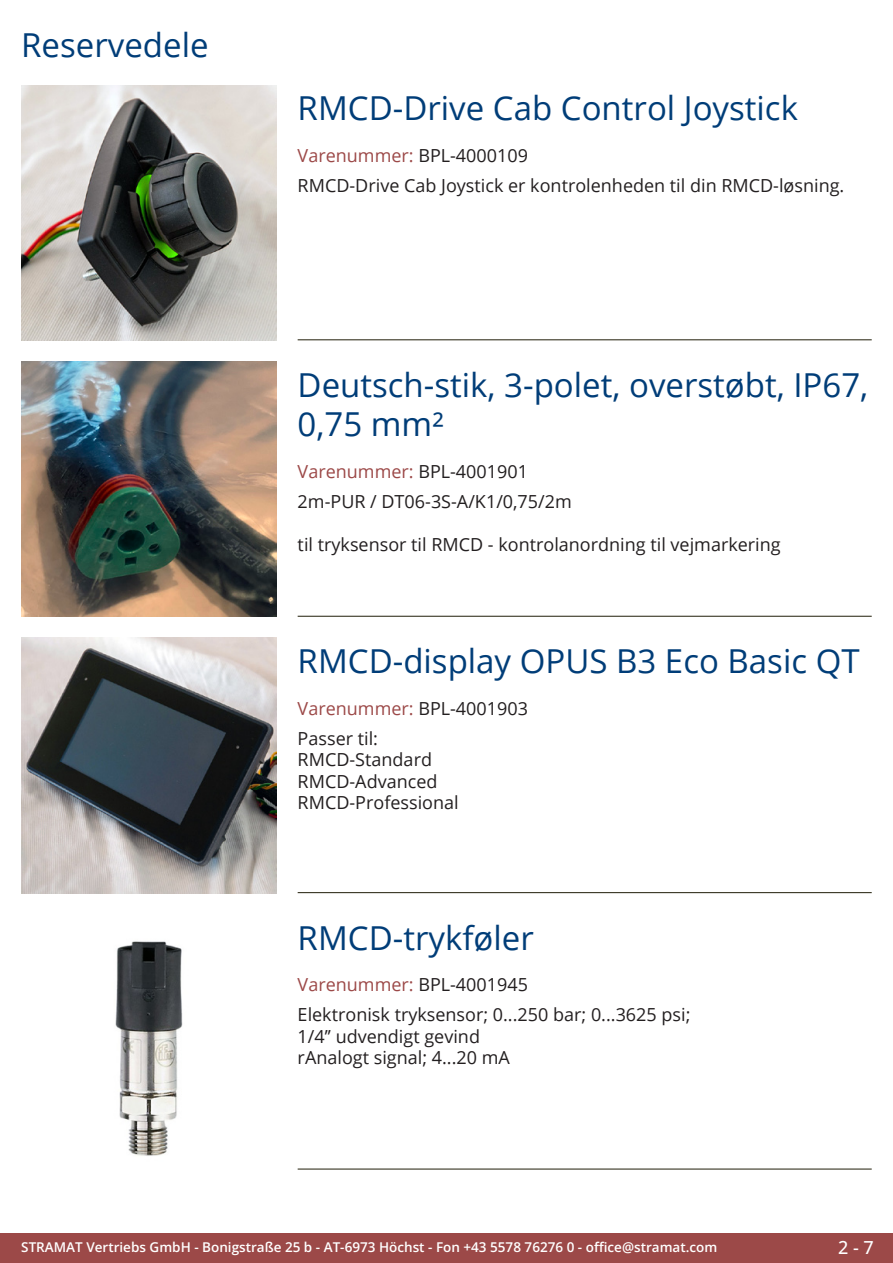
<style>
.page{position:relative;width:893px;height:1263px;background:#fff}
.page>*{position:absolute;margin:0;border:0;box-sizing:border-box;transform-origin:0 0}
.Produkttitel{font:33px/39.6px "Open Sans";color:#003d78}
.RastTitel{font:33px "Open Sans";color:#003d78}
.Beschreibung_Text{font:18px/21.6px "Open Sans";color:#231f20}
.TechDaten_Überschrif{font:18px "Open Sans";color:#9c4948}
.t1{font:500 18px "Open Sans";color:#fff}
.t2{font:600 13.5px "Open Sans";color:#fff}
.s1{color:#231f20}
</style>
<div class="page">
<div style="left:0;top:1233px;width:893px;height:30px;background:#9c4948"></div>
<hr style="left:298px;top:340px;width:574px;height:1px;background:#201d08">
<hr style="left:298px;top:616px;width:574px;height:1px;background:#201d08">
<hr style="left:298px;top:892px;width:574px;height:1px;background:#201d08">
<hr style="left:298px;top:1169px;width:574px;height:1px;background:#201d08">
<img style="left:21px;top:85px;width:255px;height:255px">
<img style="left:21px;top:361px;width:255px;height:256px">
<img style="left:21px;top:638px;width:255px;height:255px">
<img style="left:115px;top:941px;width:68px;height:215px">
<p class="RastTitel" style="left:21px;top:22px;width:189px">Reservedele</p>
<p class="Produkttitel" style="left:298px;top:88px;width:502px">RMCD-Drive Cab Control Joystick</p>
<p class="TechDaten_Überschrif" style="left:298px;top:143px;width:232px">Varenummer: <span class="s1">BPL-4000109</span></p>
<p class="Beschreibung_Text" style="left:298px;top:174px;width:548px">RMCD-Drive Cab Joystick er kontrolenheden til din RMCD-løsning.</p>
<p class="Produkttitel" style="left:298px;top:364px;width:572px">Deutsch-stik, 3-polet, overstøbt, IP67,<br>0,75 mm²</p>
<p class="TechDaten_Überschrif" style="left:298px;top:459px;width:232px">Varenummer: <span class="s1">BPL-4001901</span></p>
<p class="Beschreibung_Text" style="left:298px;top:490px;width:276px">2m-PUR / DT06-3S-A/K1/0,75/2m</p>
<p class="Beschreibung_Text" style="left:298px;top:533px;width:485px">til tryksensor til RMCD - kontrolanordning til vejmarkering</p>
<p class="Produkttitel" style="left:298px;top:640px;width:563px">RMCD-display OPUS B3 Eco Basic QT</p>
<p class="TechDaten_Überschrif" style="left:298px;top:696px;width:232px">Varenummer: <span class="s1">BPL-4001903</span></p>
<p class="Beschreibung_Text" style="left:298px;top:727px;width:163px">Passer til:<br>RMCD-Standard<br>RMCD-Advanced<br>RMCD-Professional</p>
<p class="Produkttitel" style="left:298px;top:917px;width:238px">RMCD-trykføler</p>
<p class="TechDaten_Überschrif" style="left:298px;top:972px;width:232px">Varenummer: <span class="s1">BPL-4001945</span></p>
<p class="Beschreibung_Text" style="left:298px;top:1003px;width:394px">Elektronisk tryksensor; 0...250 bar; 0...3625 psi;<br>1/4’’ udvendigt gevind<br>rAnalogt signal; 4...20 mA</p>
<p class="t2" style="left:21px;top:1238px;width:698px">STRAMAT Vertriebs GmbH - Bonigstraße 25 b - AT-6973 Höchst - Fon +43 5578 76276 0 - office@stramat.com</p>
<p class="t1" style="left:838px;top:1234px;width:37px">2 - 7</p>
</div>
